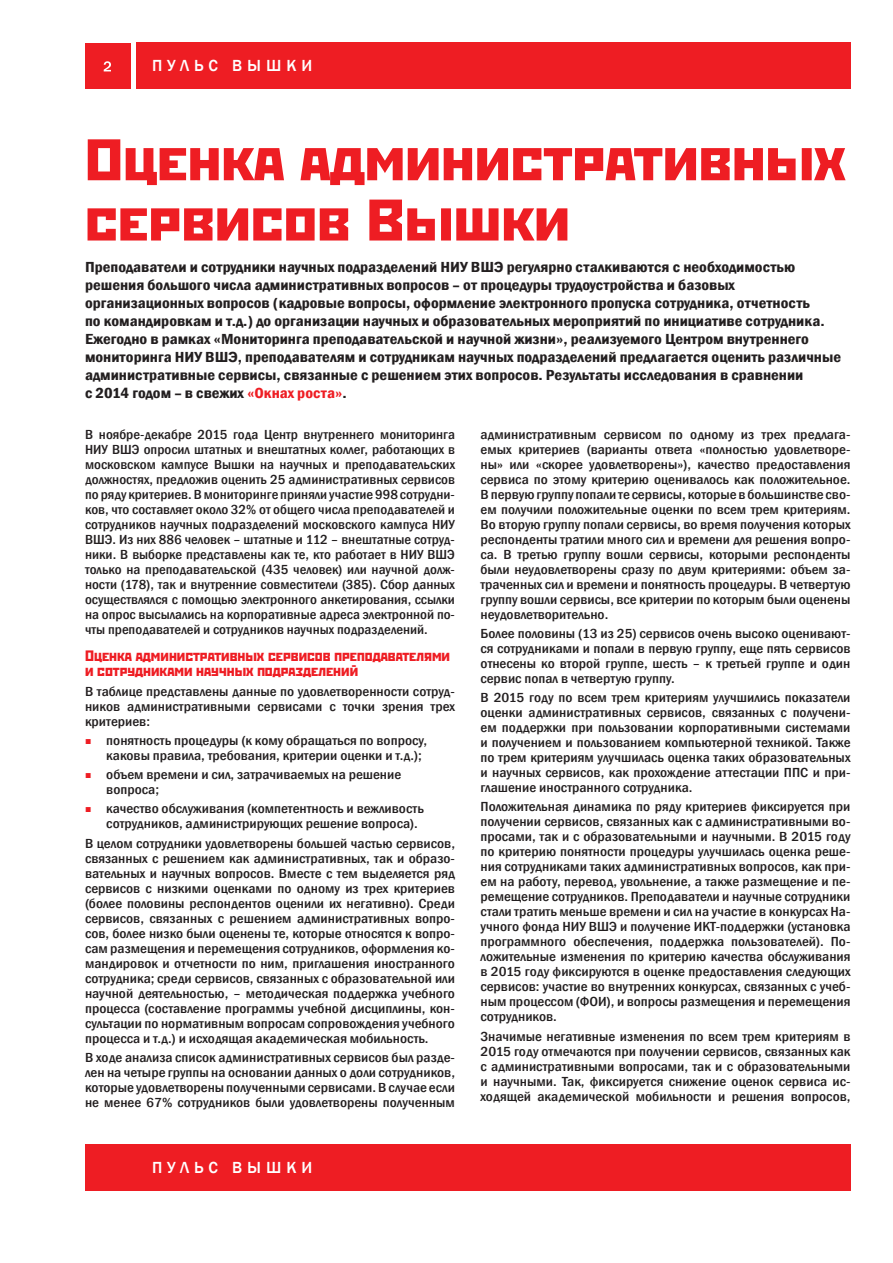
<style>
.page{position:relative;width:893px;height:1263px;background:#fff}
.page>*{position:absolute;margin:0;border:0;box-sizing:border-box;transform-origin:0 0}
.t1{font:58.5px/60.3px "Rodchenko C";color:#ee1d23;scale:1.19 1}
.t2{font:500 16.5px "Franklin Gothic";letter-spacing:.3em;color:#fff}
.t3{font:600 condensed 15px/18px "Franklin Gothic";color:#231f20;scale:1.12 1}
.t4{font:15px/15px "Rodchenko C";color:#ee1d23;scale:1.09 1}
.t5{font:500 condensed 13.5px/15px "Franklin Gothic";color:#231f20;text-align:justify;scale:1.14 1}
.t6{font:500 condensed 13.5px/15px "Franklin Gothic";color:#231f20;text-align:justify;scale:1.11 1}
.s1{color:#ee1d23}
.s2{font-size:10.5px;color:#ee1d23}
</style>
<div class="page">
<div style="left:85px;top:1144px;width:765px;height:47px;background:#ee1d23"></div>
<div style="left:136px;top:43px;width:714px;height:46px;background:#ee1d23"></div>
<div style="left:85px;top:43px;width:46px;height:46px;background:#ee1d23"></div>
<svg style="left:104px;top:61px;width:7px;height:10px"></svg>
<p class="t2" style="left:152px;top:56px;width:162px">ПУЛЬС ВЫШКИ</p>
<h1 class="t1" style="left:85px;top:127px;width:640px">Оценка административных сервисов Вышки</h1>
<p class="t3" style="left:85px;top:258px;width:677px">Преподаватели и сотрудники научных подразделений НИУ ВШЭ регулярно сталкиваются с необходимостью решения большого числа административных вопросов – от процедуры трудоустройства и базовых организационных вопросов (кадровые вопросы, оформление электронного пропуска сотрудника, отчетность<br>по командировкам и т.д.) до организации научных и образовательных мероприятий по инициативе сотрудника.<br>Ежегодно в рамках «Мониторинга преподавательской и научной жизни», реализуемого Центром внутреннего мониторинга НИУ ВШЭ, преподавателям и сотрудникам научных подразделений предлагается оценить различные административные сервисы, связанные с решением этих вопросов. Результаты исследования в сравнении<br>с 2014 годом – в свежих <span class="s1">«Окнах роста»</span>.</p>
<p class="t6" style="left:85px;top:426px;width:335px">В ноябре-декабре 2015 года Центр внутреннего мониторинга НИУ ВШЭ опросил штатных и внештатных коллег, работающих в московском кампусе Вышки на научных и преподавательских должностях, предложив оценить 25 административных сервисов по ряду критериев. В мониторинге приняли участие 998 сотрудни&shy;ков, что составляет около 32% от общего числа преподавателей и сотрудников научных подразделений московского кампуса НИУ ВШЭ. Из них 886 человек – штатные и 112 – внештатные сотруд&shy;ники. В выборке представлены как те, кто работает в НИУ ВШЭ только на преподавательской (435 человек) или научной долж&shy;ности (178), так и внутренние совместители (385). Сбор данных осуществлялся с помощью электронного анкетирования, ссылки на опрос высылались на корпоративные адреса электронной по&shy;чты преподавателей и сотрудников научных подразделений.</p>
<p class="t4" style="left:85px;top:648px;width:336px">Оценка административных сервисов преподавателями и сотрудниками научных подразделений</p>
<p class="t5" style="left:85px;top:683px;width:326px">В таблице представлены данные по удовлетворенности сотруд&shy;ников административными сервисами с точки зрения трех критериев:</p>
<p class="t5" style="left:106px;top:733px;width:283px;text-indent:-21px"><span class="s2">■</span> понятность процедуры (к кому обращаться по вопросу, каковы правила, требования, критерии оценки и т.д.);</p>
<p class="t5" style="left:106px;top:767px;width:260px;text-indent:-21px"><span class="s2">■</span> объем времени и сил, затрачиваемых на решение вопроса;</p>
<p class="t5" style="left:106px;top:801px;width:280px;text-indent:-21px"><span class="s2">■</span> качество обслуживания (компетентность и вежливость сотрудников, администрирующих решение вопроса).</p>
<p class="t5" style="left:85px;top:835px;width:326px">В целом сотрудники удовлетворены большей частью сервисов, связанных с решением как административных, так и образо&shy;вательных и научных вопросов. Вместе с тем выделяется ряд сервисов с низкими оценками по одному из трех критериев (более половины респондентов оценили их негативно). Среди сервисов, связанных с решением административных вопро&shy;сов, более низко были оценены те, которые относятся к вопро&shy;сам размещения и перемещения сотрудников, оформления ко&shy;мандировок и отчетности по ним, приглашения иностранного сотрудника; среди сервисов, связанных с образовательной или научной деятельностью, – методическая поддержка учебного процесса (составление программы учебной дисциплины, кон&shy;сультации по нормативным вопросам сопровождения учебного процесса и т.д.) и исходящая академическая мобильность.</p>
<p class="t5" style="left:85px;top:1050px;width:326px">В ходе анализа список административных сервисов был разде&shy;лен на четыре группы на основании данных о доли сотрудников, которые удовлетворены полученными сервисами. В случае если не менее 67% сотрудников были удовлетворены полученным</p>
<p class="t2" style="left:152px;top:1157px;width:162px">ПУЛЬС ВЫШКИ</p>
<p class="t5" style="left:480px;top:426px;width:326px">административным сервисом по одному из трех предлага&shy;емых критериев (варианты ответа «полностью удовлетворе&shy;ны» или «скорее удовлетворены»), качество предоставления сервиса по этому критерию оценивалось как положительное.<br>В первую группу попали те сервисы, которые в большинстве сво&shy;ем получили положительные оценки по всем трем критериям.<br>Во вторую группу попали сервисы, во время получения которых респонденты тратили много сил и времени для решения вопро&shy;са. В третью группу вошли сервисы, которыми респонденты были неудовлетворены сразу по двум критериями: объем за&shy;траченных сил и времени и понятность процедуры. В четвертую группу вошли сервисы, все критерии по которым были оценены неудовлетворительно.</p>
<p class="t5" style="left:480px;top:626px;width:326px">Более половины (13 из 25) сервисов очень высоко оценивают&shy;ся сотрудниками и попали в первую группу, еще пять сервисов отнесены ко второй группе, шесть – к третьей группе и один сервис попал в четвертую группу.</p>
<p class="t5" style="left:480px;top:690px;width:326px">В 2015 году по всем трем критериям улучшились показатели оценки административных сервисов, связанных с получени&shy;ем поддержки при пользовании корпоративными системами и получением и пользованием компьютерной техникой. Также по трем критериям улучшилась оценка таких образовательных и научных сервисов, как прохождение аттестации ППС и при&shy;глашение иностранного сотрудника.</p>
<p class="t5" style="left:480px;top:799px;width:326px">Положительная динамика по ряду критериев фиксируется при получении сервисов, связанных как с административными во&shy;просами, так и с образовательными и научными. В 2015 году по критерию понятности процедуры улучшилась оценка реше&shy;ния сотрудниками таких административных вопросов, как при&shy;ем на работу, перевод, увольнение, а также размещение и пе&shy;ремещение сотрудников. Преподаватели и научные сотрудники стали тратить меньше времени и сил на участие в конкурсах На&shy;учного фонда НИУ ВШЭ и получение ИКТ-поддержки (установка программного обеспечения, поддержка пользователей). По&shy;ложительные изменения по критерию качества обслуживания в 2015 году фиксируются в оценке предоставления следующих сервисов: участие во внутренних конкурсах, связанных с учеб&shy;ным процессом (ФОИ), и вопросы размещения и перемещения сотрудников.</p>
<p class="t5" style="left:480px;top:1028px;width:326px">Значимые негативные изменения по всем трем критериям в 2015 году отмечаются при получении сервисов, связанных как с административными вопросами, так и с образовательными и научными. Так, фиксируется снижение оценок сервиса ис&shy;ходящей академической мобильности и решения вопросов,</p>
</div>
